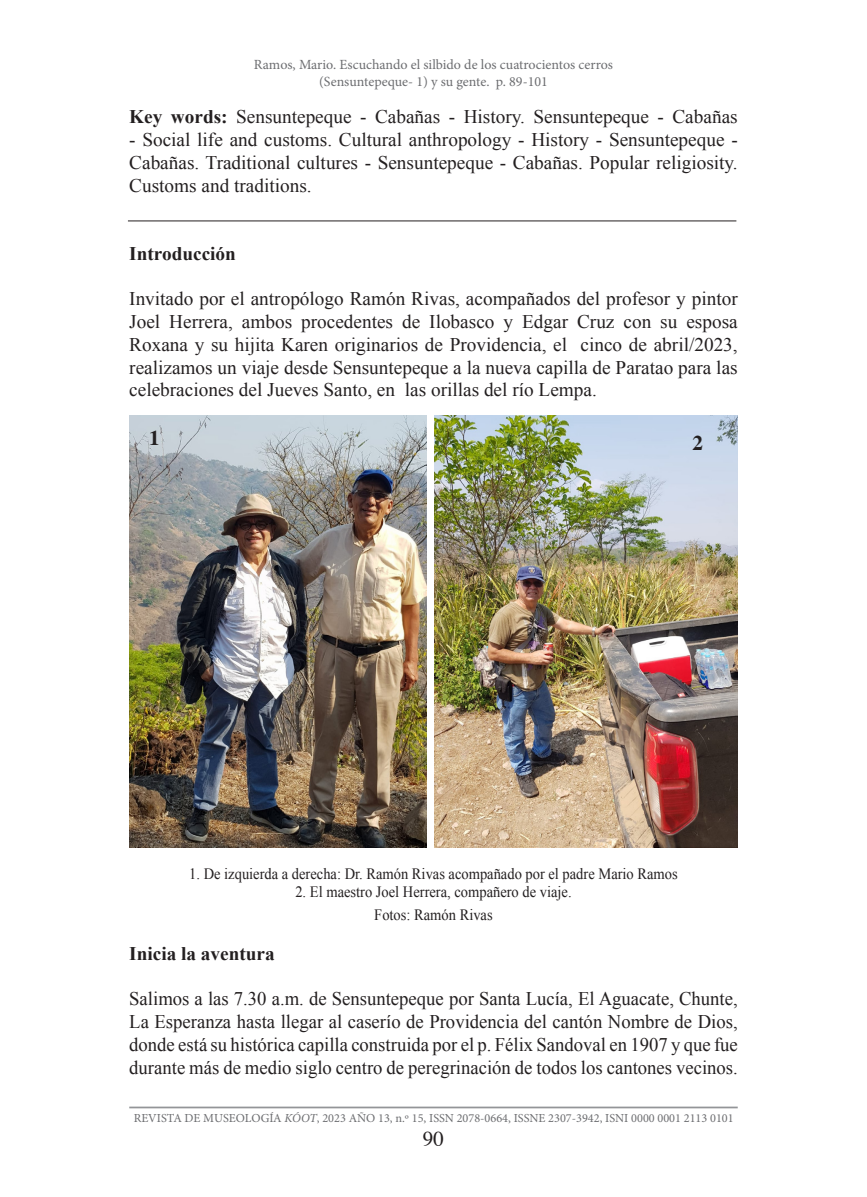
<style>
.page{position:relative;width:867px;height:1197px;background:#fff}
.page>*{position:absolute;margin:0;border:0;box-sizing:border-box;transform-origin:0 0}
.t1{font:21px "Times";color:#231f20}
.nota_al_pie{font:700 21px "Times";color:#231f20}
.t2{font:19.25px/22.8px "Times New Roman";color:#231f20;text-align:justify}
.t3{font:700 19.25px "Times New Roman";color:#231f20}
.t4{font:15.75px "Times New Roman";color:#231f20;scale:.92 1}
.t5{font:14px/16.8px "Minion Pro";color:#6c6d70;text-align:center}
.t6{font:12.25px "Minion Pro";color:#6c6d70}
.s1{font-weight:700}
.s2{font-style:italic}
</style>
<div class="page">
<hr style="left:129px;top:1107px;width:608px;height:1px;background:#939598">
<img style="left:130px;top:416px;width:296px;height:432px">
<img style="left:434px;top:416px;width:303px;height:432px">
<hr style="left:128px;top:221px;width:608px;height:1px;background:#231f20">
<p class="t5" style="left:254px;top:57px;width:360px">Ramos, Mario. Escuchando el silbido de los cuatrocientos cerros (Sensuntepeque- 1) y su gente. p. 89-101</p>
<p class="t2" style="left:129px;top:105px;width:609px"><span class="s1">Key words:</span> Sensuntepeque - Cabañas - History. Sensuntepeque - Cabañas</p>
<p class="t2" style="left:129px;top:128px;width:609px">- Social life and customs. Cultural anthropology - History - Sensuntepeque - Cabañas. Traditional cultures - Sensuntepeque - Cabañas. Popular religiosity.<br>Customs and traditions.</p>
<p class="t3" style="left:129px;top:240px;width:108px">Introducción</p>
<p class="t2" style="left:129px;top:287px;width:609px">Invitado por el antropólogo Ramón Rivas, acompañados del profesor y pintor Joel Herrera, ambos procedentes de Ilobasco y Edgar Cruz con su esposa Roxana y su hijita Karen originarios de Providencia, el cinco de abril/2023, realizamos un viaje desde Sensuntepeque a la nueva capilla de Paratao para las celebraciones del Jueves Santo, en las orillas del río Lempa.</p>
<p class="nota_al_pie" style="left:149px;top:418px;width:12px">1</p>
<p class="nota_al_pie" style="left:692px;top:423px;width:12px">2</p>
<p class="t4" style="left:189px;top:863px;width:532px">1. De izquierda a derecha: Dr. Ramón Rivas acompañado por el padre Mario Ramos</p>
<p class="t4" style="left:295px;top:881px;width:302px">2. El maestro Joel Herrera, compañero de viaje.</p>
<p class="t4" style="left:374px;top:904px;width:130px">Fotos: Ramón Rivas</p>
<p class="t3" style="left:129px;top:940px;width:147px">Inicia la aventura</p>
<p class="t2" style="left:129px;top:987px;width:610px">Salimos a las 7.30 a.m. de Sensuntepeque por Santa Lucía, El Aguacate, Chunte, La Esperanza hasta llegar al caserío de Providencia del cantón Nombre de Dios, donde está su histórica capilla construida por el p. Félix Sandoval en 1907 y que fue durante más de medio siglo centro de peregrinación de todos los cantones vecinos.</p>
<p class="t6" style="left:134px;top:1109px;width:601px">REVISTA DE MUSEOLOGÍA <span class="s2">KÓOT</span>, 2023 AÑO 13, n.º 15, ISSN 2078-0664, ISSNE 2307-3942, ISNI 0000 0001 2113 0101</p>
<p class="t1" style="left:423px;top:1120px;width:22px">90</p>
</div>
